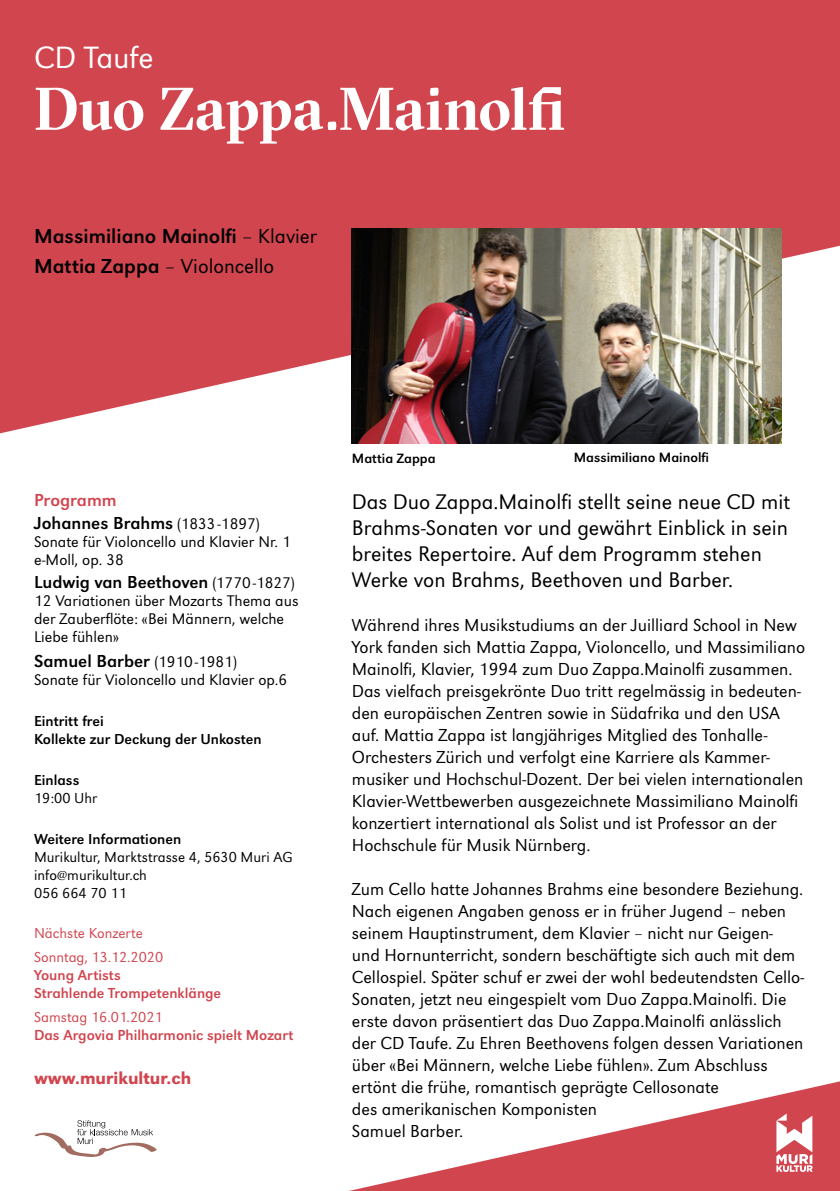
<style>
.page{position:relative;width:840px;height:1191px;background:#fff}
.page>*{position:absolute;margin:0;border:0;box-sizing:border-box;transform-origin:0 0}
.t1{font:700 60px "GT Sectra Fine";color:#fff}
.t2{font:300 32px "URW Grotesk";letter-spacing:-.005em;color:#fff}
.t3{font:300 22px/26px "URW Grotesk";color:#000}
.t4{font:21px/29.6px "URW Grotesk";color:#000}
.t5{font:300 18px/22px "URW Grotesk";color:#000}
.t6{font:18px/22.8px "URW Grotesk";color:#000}
.t7{font:500 18px "URW Grotesk";color:#d1454f}
.t8{font:300 16px/18px "URW Grotesk";color:#000}
.t9{font:300 15px/18px "URW Grotesk";color:#000}
.t10{font:15px/18px "URW Grotesk";color:#d1454f}
.t11{font:15px/18px "URW Grotesk";color:#000}
.t12{font:300 15px/23.6px "URW Grotesk";color:#d1454f}
.t13{font:14px "URW Grotesk";color:#000}
.s1{font-weight:300}
.s2{color:#d1454f}
.s3{font-weight:300;font-size:16px}
</style>
<div class="page">
<svg style="left:349px;top:1081px;width:490px;height:110px"></svg>
<svg style="left:776px;top:1113px;width:36px;height:58px"></svg>
<svg style="left:0;top:0;width:839px;height:433px;background:#d4555e"></svg>
<svg style="left:35px;top:1120px;width:121px;height:37px"></svg>
<img style="left:351px;top:228px;width:430px;height:216px">
<h2 class="t2" style="left:34px;top:39px;width:121px">CD Taufe</h2>
<h1 class="t1" style="left:34px;top:73px;width:532px">Duo Zappa.Mainolfi</h1>
<p class="t4" style="left:34px;top:221px;width:284px">Massimiliano Mainolfi <span class="s1">– Klavier<br></span>Mattia Zappa <span class="s1">– Violoncello</span></p>
<p class="t6" style="left:34px;top:488px;width:227px"><span class="s2">Programm<br></span>Johannes Brahms <span class="s3">(1833 -1897)</span></p>
<p class="t8" style="left:34px;top:532px;width:258px">Sonate für Violoncello und Klavier Nr. 1 e-Moll, op. 38</p>
<p class="t6" style="left:34px;top:570px;width:262px">Ludwig van Beethoven <span class="s3">(1770 -1827)</span></p>
<p class="t8" style="left:34px;top:591px;width:266px">12 Variationen über Mozarts Thema aus der Zauberflöte: «Bei Männern, welche<br>Liebe fühlen»</p>
<p class="t6" style="left:34px;top:650px;width:204px">Samuel Barber <span class="s3">(1910 -1981)</span></p>
<p class="t8" style="left:34px;top:671px;width:254px">Sonate für Violoncello und Klavier op.6</p>
<p class="t11" style="left:34px;top:712px;width:229px">Eintritt frei<br>Kollekte zur Deckung der Unkosten</p>
<p class="t11" style="left:34px;top:771px;width:47px">Einlass</p>
<p class="t9" style="left:34px;top:789px;width:65px">19:00 Uhr</p>
<p class="t11" style="left:34px;top:829px;width:149px">Weitere Informationen</p>
<p class="t9" style="left:34px;top:847px;width:260px">Murikultur, Marktstrasse 4, 5630 Muri AG info@murikultur.ch<br>056 664 70 11</p>
<p class="t12" style="left:34px;top:921px;width:130px">Nächste Konzerte<br>Sonntag, 13.12.2020</p>
<p class="t10" style="left:34px;top:966px;width:188px">Young Artists<br>Strahlende Trompetenklänge</p>
<p class="t12" style="left:34px;top:1005px;width:130px">Samstag 16.01.2021</p>
<p class="t10" style="left:34px;top:1025px;width:261px">Das Argovia Philharmonic spielt Mozart</p>
<p class="t7" style="left:34px;top:1067px;width:159px">www.murikultur.ch</p>
<p class="t13" style="left:351px;top:450px;width:85px">Mattia Zappa</p>
<p class="t13" style="left:573px;top:449px;width:137px">Massimiliano Mainolfi</p>
<p class="t3" style="left:351px;top:488px;width:439px">Das Duo Zappa.Mainolfi stellt seine neue CD mit Brahms-Sonaten vor und gewährt Einblick in sein breites Repertoire. Auf dem Programm stehen Werke von Brahms, Beethoven und Barber.</p>
<p class="t5" style="left:351px;top:614px;width:454px">Während ihres Musikstudiums an der Juilliard School in New York fanden sich Mattia Zappa, Violoncello, und Massimiliano Mainolfi, Klavier, 1994 zum Duo Zappa.Mainolfi zusammen.<br>Das vielfach preisgekrönte Duo tritt regelmässig in bedeuten&shy;den europäischen Zentren sowie in Südafrika und den USA auf. Mattia Zappa ist langjähriges Mitglied des Tonhalle-Orchesters Zürich und verfolgt eine Karriere als Kammer&shy;musiker und Hochschul-Dozent. Der bei vielen internationalen Klavier-Wettbewerben ausgezeichnete Massimiliano Mainolfi konzertiert international als Solist und ist Professor an der Hochschule für Musik Nürnberg.</p>
<p class="t5" style="left:351px;top:878px;width:453px">Zum Cello hatte Johannes Brahms eine besondere Beziehung.<br>Nach eigenen Angaben genoss er in früher Jugend – neben seinem Hauptinstrument, dem Klavier – nicht nur Geigen&shy;und Hornunterricht, sondern beschäftigte sich auch mit dem Cellospiel. Später schuf er zwei der wohl bedeutendsten Cello-Sonaten, jetzt neu eingespielt vom Duo Zappa.Mainolfi. Die erste davon präsentiert das Duo Zappa.Mainolfi anlässlich der CD Taufe. Zu Ehren Beethovens folgen dessen Variationen über «Bei Männern, welche Liebe fühlen». Zum Abschluss ertönt die frühe, romantisch geprägte Cellosonate<br>des amerikanischen Komponisten<br>Samuel Barber.</p>
</div>
